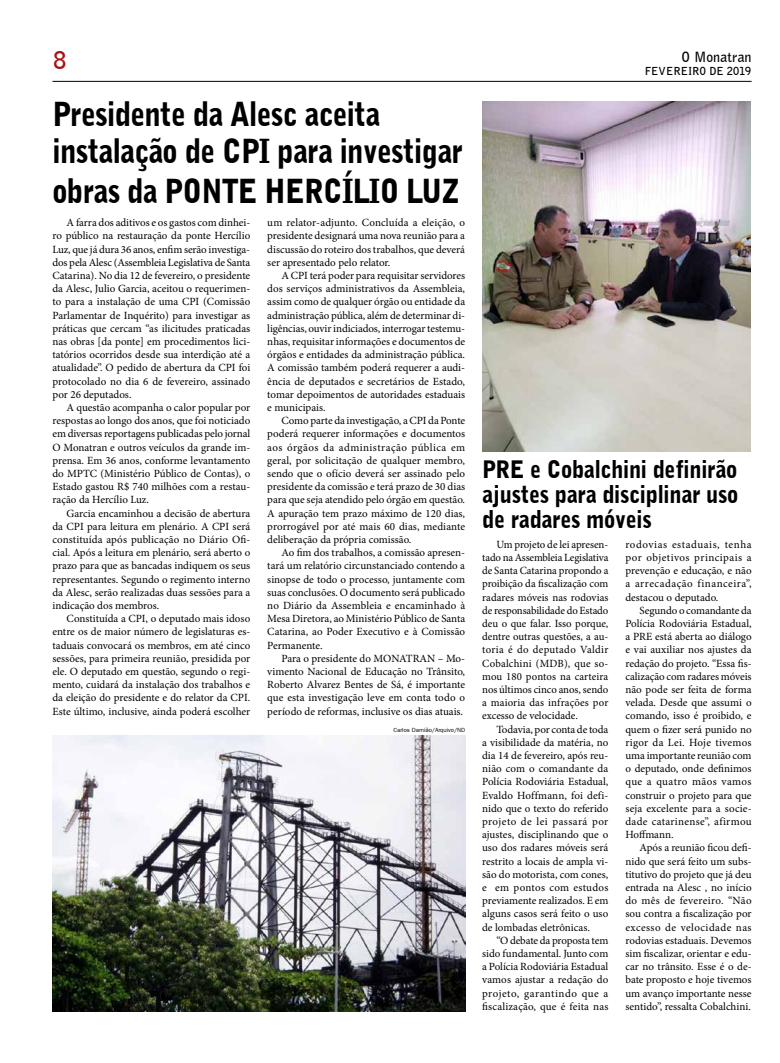
<style>
.page{position:relative;width:780px;height:1063px;background:#fff}
.page>*{position:absolute;margin:0;border:0;box-sizing:border-box;transform-origin:0 0}
.t1{font:900 33px/38.3px "Bell Gothic BT";letter-spacing:-.02em;color:#000;scale:.89 1}
.t2{font:900 24px/25px "Bell Gothic BT";letter-spacing:-.01em;color:#000;text-align:justify;scale:.91 1}
.t3{font:700 24px "Bell Gothic BT";color:#a90f14}
.t4{font:700 14px "Bell Gothic BT";color:#000}
.t5{font:11px/13.2px "Minion Pro";color:#000;text-align:justify}
.t6{font:700 11px "Bell Gothic BT";color:#000}
.t7{font:6px "Frankfurt Gothic Plain";color:#000}
</style>
<div class="page">
<hr style="left:52px;top:81px;width:699px;height:1px;background:#000">
<img style="left:482px;top:101px;width:268px;height:350px">
<img style="left:52px;top:735px;width:413px;height:277px">
<h2 class="t3" style="left:53px;top:45px;width:15px">8</h2>
<p class="t4" style="left:681px;top:47px;width:71px">O Monatran</p>
<p class="t6" style="left:645px;top:64px;width:108px">FEVEREIRO DE 2019</p>
<h1 class="t1" style="left:52px;top:95px;width:462px">Presidente da Alesc aceita instalação de CPI para investigar obras da Ponte He rcílio Luz</h1>
<p class="t5" style="left:52px;top:216px;width:199px;text-indent:14px">A farra dos aditivos e os gastos com dinhei&shy;ro público na restauração da ponte Hercílio Luz, que já dura 36 anos, enfim serão investiga&shy;dos pela Alesc (Assembleia Legislativa de Santa Catarina). No dia 12 de fevereiro, o presidente da Alesc, Julio Garcia, aceitou o requerimen&shy;to para a instalação de uma CPI (Comissão Parlamentar de Inquérito) para investigar as práticas que cercam “as ilicitudes praticadas nas obras [da ponte] em procedimentos lici&shy;tatórios ocorridos desde sua interdição até a atualidade”. O pedido de abertura da CPI foi protocolado no dia 6 de fevereiro, assinado por 26 deputados.</p>
<p class="t5" style="left:52px;top:401px;width:199px;text-indent:14px">A questão acompanha o calor popular por respostas ao longo dos anos, que foi noticiado em diversas reportagens publicadas pelo jornal O Monatran e outros veículos da grande im&shy;prensa. Em 36 anos, conforme levantamento do MPTC (Ministério Público de Contas), o Estado gastou R$ 740 milhões com a restau&shy;ração da Hercílio Luz.</p>
<p class="t5" style="left:52px;top:507px;width:199px;text-indent:14px">Garcia encaminhou a decisão de abertura da CPI para leitura em plenário. A CPI será constituída após publicação no Diário Ofi&shy;cial. Após a leitura em plenário, será aberto o prazo para que as bancadas indiquem os seus representantes. Segundo o regimento interno da Alesc, serão realizadas duas sessões para a indicação dos membros.</p>
<p class="t5" style="left:52px;top:612px;width:199px;text-indent:14px">Constituída a CPI, o deputado mais idoso entre os de maior número de legislaturas es&shy;taduais convocará os membros, em até cinco sessões, para primeira reunião, presidida por ele. O deputado em questão, segundo o regi&shy;mento, cuidará da instalação dos trabalhos e da eleição do presidente e do relator da CPI.<br>Este último, inclusive, ainda poderá escolher</p>
<p class="t5" style="left:267px;top:216px;width:199px">um relator-adjunto. Concluída a eleição, o presidente designará uma nova reunião para a discussão do roteiro dos trabalhos, que deverá ser apresentado pelo relator.</p>
<p class="t5" style="left:267px;top:269px;width:199px;text-indent:14px">A CPI terá poder para requisitar servidores dos serviços administrativos da Assembleia, assim como de qualquer órgão ou entidade da administração pública, além de determinar di&shy;ligências, ouvir indiciados, interrogar testemu&shy;nhas, requisitar informações e documentos de órgãos e entidades da administração pública.<br>A comissão também poderá requerer a audi&shy;ência de deputados e secretários de Estado, tomar depoimentos de autoridades estaduais e municipais.</p>
<p class="t5" style="left:267px;top:414px;width:199px;text-indent:14px">Como parte da investigação, a CPI da Ponte poderá requerer informações e documentos aos órgãos da administração pública em geral, por solicitação de qualquer membro, sendo que o ofício deverá ser assinado pelo presidente da comissão e terá prazo de 30 dias para que seja atendido pelo órgão em questão.<br>A apuração tem prazo máximo de 120 dias, prorrogável por até mais 60 dias, mediante deliberação da própria comissão.</p>
<p class="t5" style="left:267px;top:546px;width:199px;text-indent:14px">Ao fim dos trabalhos, a comissão apresen&shy;tará um relatório circunstanciado contendo a sinopse de todo o processo, juntamente com suas conclusões. O documento será publicado no Diário da Assembleia e encaminhado à Mesa Diretora, ao Ministério Público de Santa Catarina, ao Poder Executivo e à Comissão Permanente.</p>
<p class="t5" style="left:267px;top:652px;width:199px;text-indent:14px">Para o presidente do MONATRAN – Mo&shy;vimento Nacional de Educação no Trânsito, Roberto Alvarez Bentes de Sá, é importante que esta investigação leve em conta todo o período de reformas, inclusive os dias atuais.</p>
<p class="t7" style="left:393px;top:727px;width:73px">Carlos Damião/Arquivo/ND</p>
<h2 class="t2" style="left:482px;top:457px;width:283px">PRE e Cobalchini definirão ajustes para disciplinar uso de radares móveis</h2>
<p class="t5" style="left:482px;top:538px;width:128px;text-indent:14px">Um projeto de lei apresen&shy;tado na Assembleia Legislativa de Santa Catarina propondo a proibição da fiscalização com radares móveis nas rodovias de responsabilidade do Estado deu o que falar. Isso porque, dentre outras questões, a au&shy;toria é do deputado Valdir Cobalchini (MDB), que so&shy;mou 180 pontos na carteira nos últimos cinco anos, sendo a maioria das infrações por excesso de velocidade.</p>
<p class="t5" style="left:482px;top:722px;width:128px;text-indent:14px">Todavia, por conta de toda a visibilidade da matéria, no dia 14 de fevereiro, após reu&shy;nião com o comandante da Polícia Rodoviária Estadual, Evaldo Hoffmann, foi defi&shy;nido que o texto do referido projeto de lei passará por ajustes, disciplinando que o uso dos radares móveis será restrito a locais de ampla vi&shy;são do motorista, com cones, e em pontos com estudos previamente realizados. E em alguns casos será feito o uso de lombadas eletrônicas.</p>
<p class="t5" style="left:482px;top:934px;width:128px;text-indent:14px">“O debate da proposta tem sido fundamental. Junto com a Polícia Rodoviária Estadual vamos ajustar a redação do projeto, garantindo que a fiscalização, que é feita nas</p>
<p class="t5" style="left:625px;top:538px;width:128px">rodovias estaduais, tenha por objetivos principais a prevenção e educação, e não a arrecadação financeira”, destacou o deputado.</p>
<p class="t5" style="left:625px;top:604px;width:128px;text-indent:14px">Segundo o comandante da Polícia Rodoviária Estadual, a PRE está aberta ao diálogo e vai auxiliar nos ajustes da redação do projeto. “Essa fis&shy;calização com radares móveis não pode ser feita de forma velada. Desde que assumi o comando, isso é proibido, e quem o fizer será punido no rigor da Lei. Hoje tivemos uma importante reunião com o deputado, onde definimos que a quatro mãos vamos construir o projeto para que seja excelente para a socie&shy;dade catarinense”, afirmou Hoffmann.</p>
<p class="t5" style="left:625px;top:841px;width:128px;text-indent:14px">Após a reunião ficou defi&shy;nido que será feito um subs&shy;titutivo do projeto que já deu entrada na Alesc , no início do mês de fevereiro. “Não sou contra a fiscalização por excesso de velocidade nas rodovias estaduais. Devemos sim fiscalizar, orientar e edu&shy;car no trânsito. Esse é o de&shy;bate proposto e hoje tivemos um avanço importante nesse sentido”, ressalta Cobalchini.</p>
</div>
